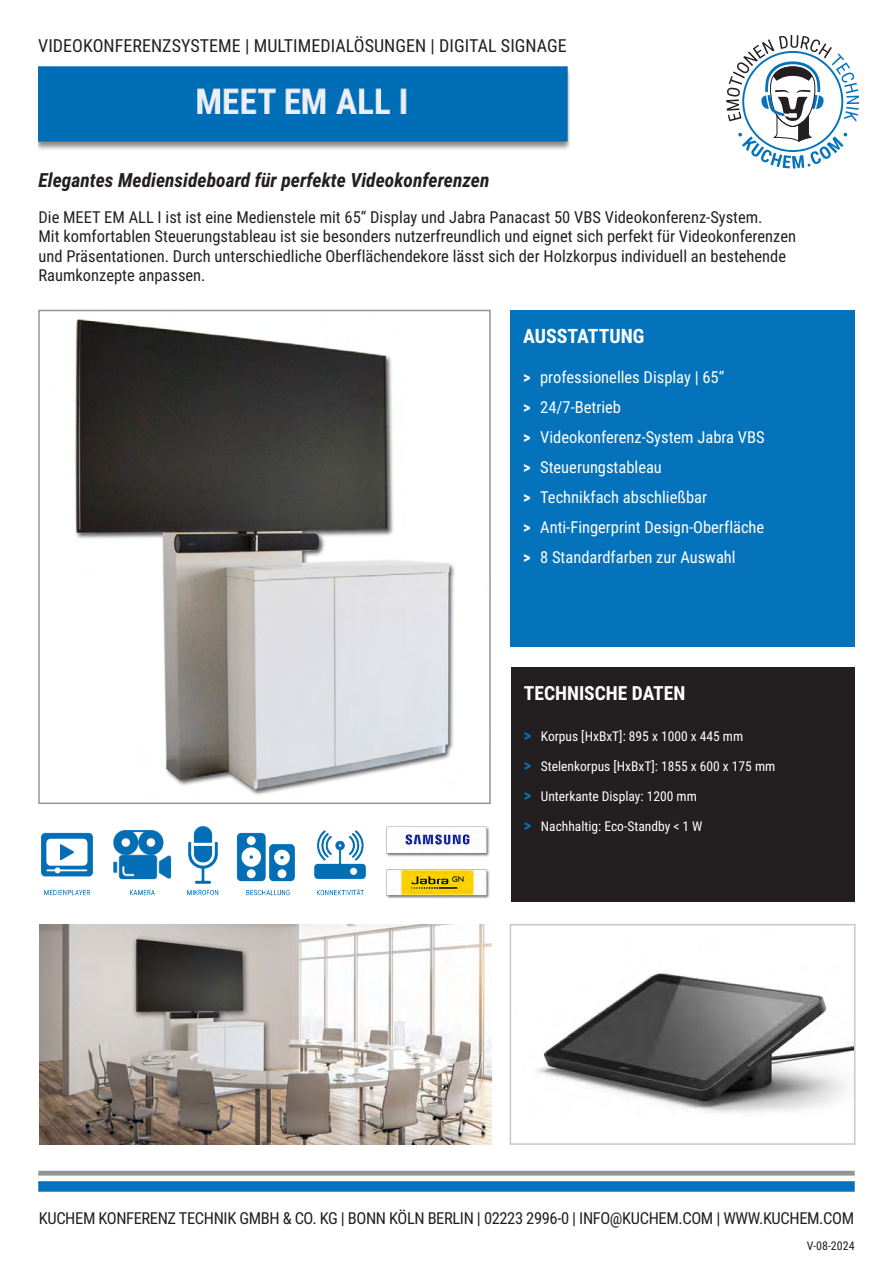
<style>
.page{position:relative;width:893px;height:1263px;background:#fff}
.page>*{position:absolute;margin:0;border:0;box-sizing:border-box;transform-origin:0 0}
.t1{font:700 19.8px "Roboto Condensed";color:#fff}
.t2{font:italic 700 19.5px "Roboto Condensed";color:#231f20}
.t3{font:700 19.5px "Roboto Condensed";color:#fff}
.t4{font:18px "Roboto Condensed";letter-spacing:.005em;color:#231f20}
.t5{font:16.5px/19.5px "Roboto Condensed";color:#231f20}
.t6{font:16.5px "Roboto Condensed";color:#fff}
.t7{font:16.5px "Roboto Condensed";letter-spacing:-.025em;color:#231f20}
.t8{font:13.5px "Roboto Condensed";color:#fff}
.t9{font:12px "Roboto Condensed";color:#231f20}
.s1{font-weight:700}
.s2{font-weight:700;font-size:16.5px;color:#0573bb}
</style>
<div class="page">
<div style="left:510px;top:310px;width:345px;height:336px;background:#0573bb"></div>
<div style="left:511px;top:668px;width:344px;height:234px;background:#231f20"></div>
<div style="left:38px;top:1171px;width:817px;height:7px;background:#929595"></div>
<div style="left:38px;top:1175px;width:817px;height:6px;background:#fff"></div>
<div style="left:38px;top:1181px;width:817px;height:11px;background:#0573bb"></div>
<img style="left:75px;top:319px;width:380px;height:476px">
<div style="left:38px;top:310px;width:453px;height:494px;border:2px solid #939598"></div>
<img style="left:39px;top:925px;width:452px;height:219px">
<img style="left:537px;top:973px;width:315px;height:140px">
<div style="left:510px;top:924px;width:345px;height:221px;border:2px solid #c7c8ca"></div>
<svg style="left:726px;top:35px;width:133px;height:134px"></svg>
<img style="left:41px;top:826px;width:325px;height:70px">
<img style="left:386px;top:826px;width:104px;height:30px">
<img style="left:386px;top:869px;width:104px;height:30px">
<img style="left:38px;top:66px;width:532px;height:84px">
<p class="t4" style="left:38px;top:33px;width:530px">VIDEOKONFERENZSYSTEME | MULTIMEDIALÖSUNGEN | DIGITAL SIGNAGE</p>
<p class="t2" style="left:38px;top:166px;width:452px">Elegantes Mediensideboard für perfekte Videokonferenzen</p>
<p class="t5" style="left:38px;top:207px;width:759px">Die MEET EM ALL I ist ist eine Medienstele mit 65‘‘ Display und Jabra Panacast 50 VBS Videokonferenz-System.<br>Mit komfortablen Steuerungstableau ist sie besonders nutzerfreundlich und eignet sich perfekt für Videokonferenzen und Präsentationen. Durch unterschiedliche Oberflächendekore lässt sich der Holzkorpus individuell an bestehende Raumkonzepte anpassen.</p>
<p class="t1" style="left:523px;top:322px;width:123px">AUSSTATTUNG</p>
<p class="t6" style="left:523px;top:366px;width:203px"><span class="s1">&gt;</span> professionelles Display | 65‘‘</p>
<p class="t6" style="left:523px;top:396px;width:99px"><span class="s1">&gt;</span> 24/7-Betrieb</p>
<p class="t6" style="left:523px;top:426px;width:243px"><span class="s1">&gt;</span> Videokonferenz-System Jabra VBS</p>
<p class="t6" style="left:523px;top:456px;width:140px"><span class="s1">&gt;</span> Steuerungstableau</p>
<p class="t6" style="left:523px;top:486px;width:185px"><span class="s1">&gt;</span> Technikfach abschließbar</p>
<p class="t6" style="left:523px;top:516px;width:243px"><span class="s1">&gt;</span> Anti-Fingerprint Design-Oberfläche</p>
<p class="t6" style="left:523px;top:546px;width:214px"><span class="s1">&gt;</span> 8 Standardfarben zur Auswahl</p>
<p class="t3" style="left:524px;top:679px;width:163px">TECHNISCHE DATEN</p>
<p class="t8" style="left:524px;top:726px;width:221px"><span class="s2">&gt;</span> Korpus [HxBxT]: 895 x 1000 x 445 mm</p>
<p class="t8" style="left:524px;top:756px;width:253px"><span class="s2">&gt;</span> Stelenkorpus [HxBxT]: 1855 x 600 x 175 mm</p>
<p class="t8" style="left:524px;top:786px;width:175px"><span class="s2">&gt;</span> Unterkante Display: 1200 mm</p>
<p class="t8" style="left:524px;top:816px;width:180px"><span class="s2">&gt;</span> Nachhaltig: Eco-Standby &lt; 1 W</p>
<p class="t7" style="left:39px;top:1206px;width:817px">KUCHEM KONFERENZ TECHNIK GMBH &amp; CO. KG | BONN KÖLN BERLIN | 02223 2996-0 | INFO@KUCHEM.COM | WWW.KUCHEM.COM</p>
<p class="t9" style="left:807px;top:1237px;width:50px">V-08-2024</p>
</div>
